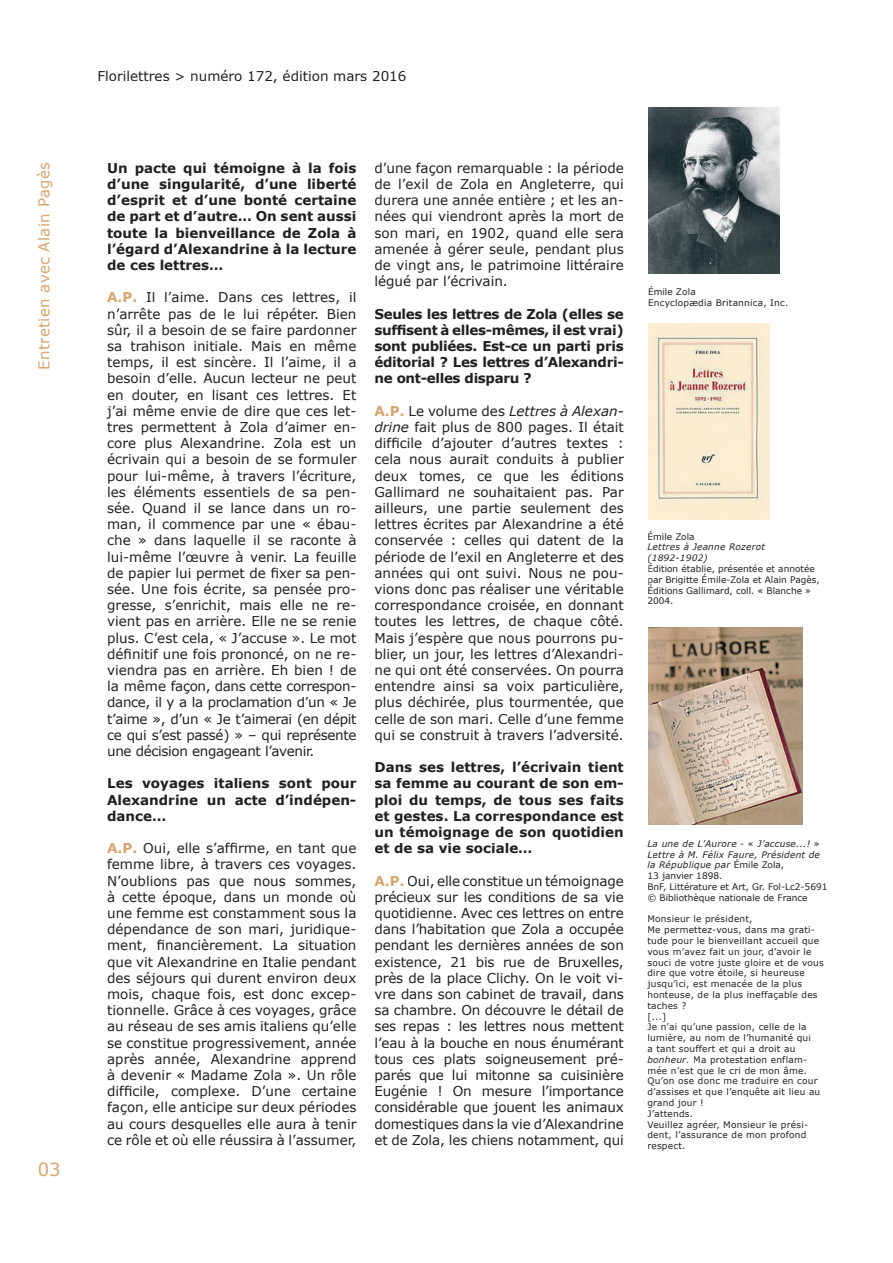
<style>
.page{position:relative;width:893px;height:1263px;background:#fff}
.page>*{position:absolute;margin:0;border:0;box-sizing:border-box;transform-origin:0 0}
.t1{font:18px "Verdana";color:#d5a56f}
.t2{font:15px "Verdana";letter-spacing:.02em;color:#d5a56f}
.t3{font:13.5px/16.2px "Verdana";color:#231f20;text-align:justify}
.t4{font:700 13.5px/16.2px "Verdana";color:#231f20;text-align:justify}
.t5{font:9px/10.8px "Verdana";letter-spacing:.025em;color:#231f20}
.t6{font:9px/10.8px "Verdana";color:#231f20}
.t7{font:italic 9px/10.8px "Verdana";letter-spacing:.025em;color:#231f20}
.s1{font-weight:700;color:#d5a56f}
.s2{font-style:italic}
</style>
<div class="page">
<img style="left:649px;top:107px;width:131px;height:167px">
<img style="left:649px;top:323px;width:121px;height:197px">
<img style="left:649px;top:628px;width:153px;height:197px">
<p class="t2" style="left:35px;top:370px;width:209px;rotate:-90deg">Entretien avec Alain Pagès</p>
<h1 class="t1" style="left:38px;top:1158px;width:24px">03</h1>
<p class="t3" style="left:97px;top:67px;width:311px">Florilettres &gt; numéro 172, édition mars 2016</p>
<p class="t4" style="left:107px;top:159px;width:251px">Un pacte qui témoigne à la fois d’une singularité, d’une liberté d’esprit et d’une bonté certaine de part et d’autre… On sent aussi toute la bienveillance de Zola à l’égard d’Alexandrine à la lecture de ces lettres…</p>
<p class="t3" style="left:107px;top:289px;width:251px"><span class="s1">A.P.</span> Il l’aime. Dans ces lettres, il n’arrête pas de le lui répéter. Bien sûr, il a besoin de se faire pardonner sa trahison initiale. Mais en même temps, il est sincère. Il l’aime, il a besoin d’elle. Aucun lecteur ne peut en douter, en lisant ces lettres. Et j’ai même envie de dire que ces let&shy;tres permettent à Zola d’aimer en&shy;core plus Alexandrine. Zola est un écrivain qui a besoin de se formuler pour lui-même, à travers l’écriture, les éléments essentiels de sa pen&shy;sée. Quand il se lance dans un ro&shy;man, il commence par une « ébau&shy;che » dans laquelle il se raconte à lui-même l’œuvre à venir. La feuille de papier lui permet de fixer sa pen&shy;sée. Une fois écrite, sa pensée pro&shy;gresse, s’enrichit, mais elle ne re&shy;vient pas en arrière. Elle ne se renie plus. C’est cela, « J’accuse ». Le mot définitif une fois prononcé, on ne re&shy;viendra pas en arrière. Eh bien ! de la même façon, dans cette correspon&shy;dance, il y a la proclamation d’un « Je t’aime », d’un « Je t’aimerai (en dépit ce qui s’est passé) » – qui représente une décision engageant l’avenir.</p>
<p class="t4" style="left:107px;top:775px;width:251px">Les voyages italiens sont pour Alexandrine un acte d’indépen&shy;dance…</p>
<p class="t3" style="left:107px;top:840px;width:251px"><span class="s1">A.P.</span> Oui, elle s’affirme, en tant que femme libre, à travers ces voyages.<br>N’oublions pas que nous sommes, à cette époque, dans un monde où une femme est constamment sous la dépendance de son mari, juridique&shy;ment, financièrement. La situation que vit Alexandrine en Italie pendant des séjours qui durent environ deux mois, chaque fois, est donc excep&shy;tionnelle. Grâce à ces voyages, grâce au réseau de ses amis italiens qu’elle se constitue progressivement, année après année, Alexandrine apprend à devenir « Madame Zola ». Un rôle difficile, complexe. D’une certaine façon, elle anticipe sur deux périodes au cours desquelles elle aura à tenir ce rôle et où elle réussira à l’assumer,</p>
<p class="t3" style="left:374px;top:159px;width:251px">d’une façon remarquable : la période de l’exil de Zola en Angleterre, qui durera une année entière ; et les an&shy;nées qui viendront après la mort de son mari, en 1902, quand elle sera amenée à gérer seule, pendant plus de vingt ans, le patrimoine littéraire légué par l’écrivain.</p>
<p class="t4" style="left:374px;top:305px;width:251px">Seules les lettres de Zola (elles se suffisent à elles-mêmes, il est vrai) sont publiées. Est-ce un parti pris éditorial ? Les lettres d’Alexandri&shy;ne ont-elles disparu ?</p>
<p class="t3" style="left:374px;top:402px;width:251px"><span class="s1">A.P.</span> Le volume des <span class="s2">Lettres à Alexan&shy;drine</span> fait plus de 800 pages. Il était difficile d’ajouter d’autres textes : cela nous aurait conduits à publier deux tomes, ce que les éditions Gallimard ne souhaitaient pas. Par ailleurs, une partie seulement des lettres écrites par Alexandrine a été conservée : celles qui datent de la période de l’exil en Angleterre et des années qui ont suivi. Nous ne pou&shy;vions donc pas réaliser une véritable correspondance croisée, en donnant toutes les lettres, de chaque côté.<br>Mais j’espère que nous pourrons pu&shy;blier, un jour, les lettres d’Alexandri&shy;ne qui ont été conservées. On pourra entendre ainsi sa voix particulière, plus déchirée, plus tourmentée, que celle de son mari. Celle d’une femme qui se construit à travers l’adversité.</p>
<p class="t4" style="left:374px;top:759px;width:251px">Dans ses lettres, l’écrivain tient sa femme au courant de son em&shy;ploi du temps, de tous ses faits et gestes. La correspondance est un témoignage de son quotidien et de sa vie sociale…</p>
<p class="t3" style="left:374px;top:872px;width:251px"><span class="s1">A.P.</span> Oui, elle constitue un témoignage précieux sur les conditions de sa vie quotidienne. Avec ces lettres on entre dans l’habitation que Zola a occupée pendant les dernières années de son existence, 21 bis rue de Bruxelles, près de la place Clichy. On le voit vi&shy;vre dans son cabinet de travail, dans sa chambre. On découvre le détail de ses repas : les lettres nous mettent l’eau à la bouche en nous énumérant tous ces plats soigneusement pré&shy;parés que lui mitonne sa cuisinière Eugénie ! On mesure l’importance considérable que jouent les animaux domestiques dans la vie d’Alexandrine et de Zola, les chiens notamment, qui</p>
<p class="t5" style="left:648px;top:286px;width:142px">Émile Zola<br>Encyclopædia Britannica, Inc.</p>
<p class="t6" style="left:647px;top:530px;width:49px">Émile Zola</p>
<p class="t7" style="left:647px;top:541px;width:119px">Lettres à Jeanne Rozerot (1892-1902)</p>
<p class="t6" style="left:647px;top:563px;width:174px">Édition établie, présentée et annotée par Brigitte Émile-Zola et Alain Pagès,<br>Éditions Gallimard, coll. « Blanche »<br>2004.</p>
<p class="t6" style="left:647px;top:838px;width:182px"><span class="s2">La une de L’Aurore</span> - « <span class="s2">J’accuse...!</span> »<br><span class="s2">Lettre à M. Félix Faure, Président de la République par</span> Émile Zola,<br>13 janvier 1898.<br>BnF, Littérature et Art, Gr. Fol-Lc2-5691 © Bibliothèque nationale de France</p>
<p class="t5" style="left:647px;top:913px;width:178px">Monsieur le président,<br>Me permettez-vous, dans ma grati&shy;tude pour le bienveillant accueil que vous m’avez fait un jour, d’avoir le souci de votre juste gloire et de vous dire que votre étoile, si heureuse jusqu’ici, est menacée de la plus honteuse, de la plus ineffaçable des taches ?<br>[...]<br>Je n’ai qu’une passion, celle de la lumière, au nom de l’humanité qui<br>a tant souffert et qui a droit au <span class="s2">bonheur.</span> Ma protestation enflam&shy;mée n’est que le cri de mon âme.<br>Qu’on ose donc me traduire en cour d’assises et que l’enquête ait lieu au grand jour !<br>J’attends.<br>Veuillez agréer, Monsieur le prési&shy;dent, l’assurance de mon profond respect.</p>
</div>
